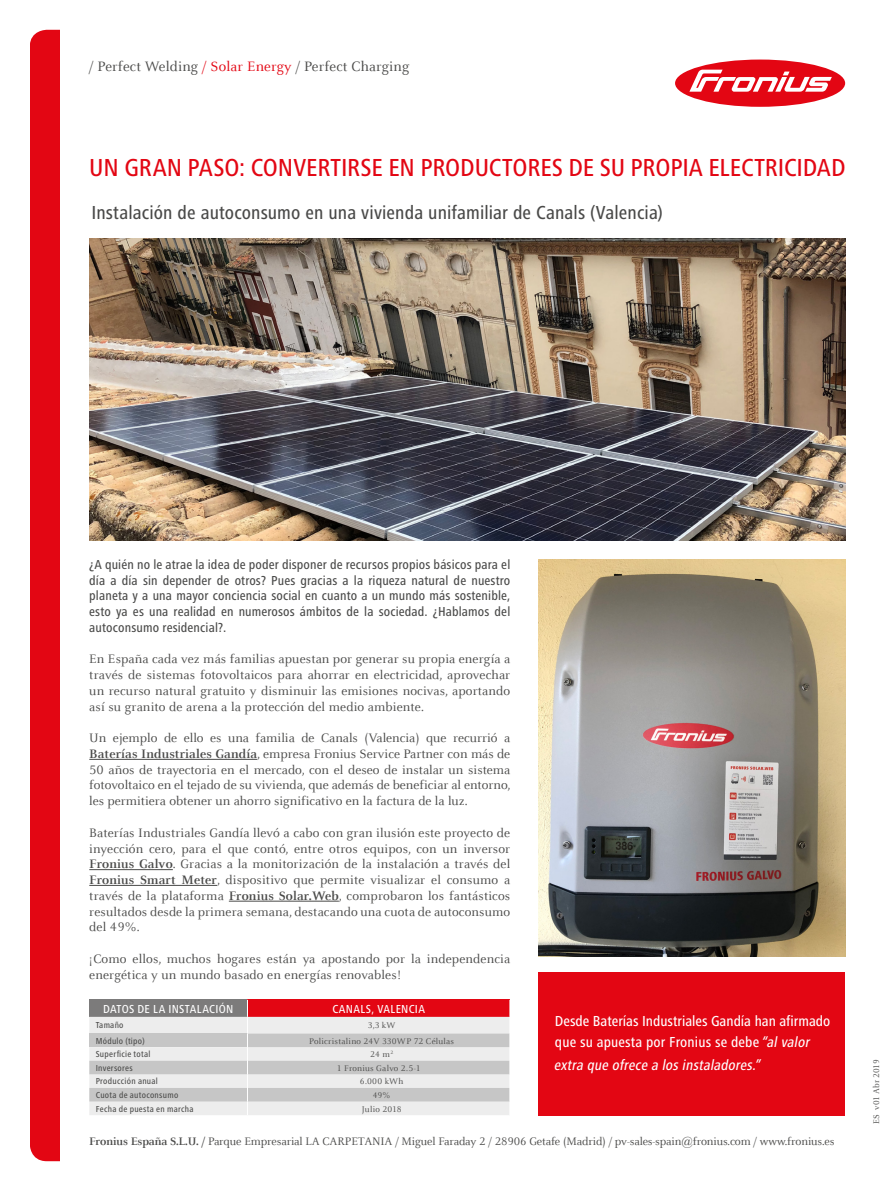
<style>
.page{position:relative;width:893px;height:1191px;background:#fff}
.page>*{position:absolute;margin:0;border:0;box-sizing:border-box;transform-origin:0 0}
.t1{font:500 condensed 25.5px "Frutiger Next LTW1 G";letter-spacing:-.005em;color:#e30613}
.t2{font:500 condensed 19.5px "Frutiger Next LTW1 G";letter-spacing:.005em;color:#4a4a49}
.t3{font:500 condensed 15px/21px "Frutiger Next LTW1 G";color:#fff}
.t4{font:15px "Celeste Offc Pro";letter-spacing:.01em;color:#4a4a49}
.t5{font:italic 500 condensed 15px "Frutiger Next LTW1 G";color:#fff}
.t6{font:13.5px/15.8px "Celeste Offc Pro";letter-spacing:.01em;color:#4a4a49;text-align:justify}
.t7{font:500 condensed 13.5px/15.8px "Frutiger Next LTW1 G";letter-spacing:.01em;color:#4a4a49;text-align:justify}
.t8{font:12px "Celeste Offc Pro";letter-spacing:-.01em;color:#4a4a49}
.t9{font:500 condensed 12px "Frutiger Next LTW1 G";letter-spacing:.025em;color:#fff}
.t10{font:500 condensed 9px "Frutiger Next LTW1 G";letter-spacing:.03em;color:#4a4a49}
.t11{font:9px "Celeste Offc Pro";letter-spacing:.02em;color:#4a4a49}
.t12{font:9px "Celeste Offc Pro";color:#4a4a49}
.s1{color:#e30613}
.s2{font-weight:700}
.s3{font-style:italic}
</style>
<div class="page">
<div style="left:675px;top:60px;width:170px;height:47px;background:#e30613;border-radius:50%"></div>
<svg style="left:689px;top:70px;width:143px;height:22px"></svg>
<div style="left:30px;top:30px;width:30px;height:1131px;background:#e30613"></div>
<img style="left:538px;top:559px;width:307px;height:397px">
<img style="left:89px;top:238px;width:756px;height:302px">
<hr style="left:89px;top:759px;width:168px;height:1px;background:#4a4a49">
<hr style="left:89px;top:869px;width:84px;height:1px;background:#4a4a49">
<hr style="left:89px;top:885px;width:128px;height:1px;background:#4a4a49">
<hr style="left:229px;top:901px;width:110px;height:1px;background:#4a4a49">
<svg style="left:89px;top:999px;width:421px;height:116px;background:#d7c2c3"></svg>
<div style="left:539px;top:972px;width:306px;height:143px;background:#e30613"></div>
<p class="t4" style="left:89px;top:57px;width:322px">/ Perfect Welding <span class="s1">/ Solar Energy</span> / Perfect Charging</p>
<h1 class="t1" style="left:89px;top:153px;width:758px">UN GRAN PASO: CONVERTIRSE EN PRODUCTORES DE SU PROPIA ELECTRICIDAD</h1>
<h2 class="t2" style="left:91px;top:202px;width:573px">Instalación de autoconsumo en una vivienda unifamiliar de Canals (Valencia)</h2>
<p class="t7" style="left:89px;top:556px;width:423px">¿A quién no le atrae la idea de poder disponer de recursos propios básicos para el día a día sin depender de otros? Pues gracias a la riqueza natural de nuestro planeta y a una mayor conciencia social en cuanto a un mundo más sostenible, esto ya es una realidad en numerosos ámbitos de la sociedad. ¿Hablamos del autoconsumo residencial?.</p>
<p class="t6" style="left:89px;top:651px;width:422px">En España cada vez más familias apuestan por generar su propia energía a través de sistemas fotovoltaicos para ahorrar en electricidad, aprovechar un recurso natural gratuito y disminuir las emisiones nocivas, aportando así su granito de arena a la protección del medio ambiente.</p>
<p class="t6" style="left:89px;top:730px;width:423px">Un ejemplo de ello es una familia de Canals (Valencia) que recurrió a <span class="s2">Baterías Industriales Gandía</span>, empresa Fronius Service Partner con más de 50 años de trayectoria en el mercado, con el deseo de instalar un sistema fotovoltaico en el tejado de su vivienda, que además de beneficiar al entorno, les permitiera obtener un ahorro significativo en la factura de la luz.</p>
<p class="t6" style="left:89px;top:824px;width:422px">Baterías Industriales Gandía llevó a cabo con gran ilusión este proyecto de inyección cero, para el que contó, entre otros equipos, con un inversor <span class="s2">Fronius Galvo</span>. Gracias a la monitorización de la instalación a través del <span class="s2">Fronius Smart Meter</span>, dispositivo que permite visualizar el consumo a través de la plataforma <span class="s2">Fronius Solar.Web</span>, comprobaron los fantásticos resultados desde la primera semana, destacando una cuota de autoconsumo del 49%.</p>
<p class="t6" style="left:89px;top:950px;width:422px">¡Como ellos, muchos hogares están ya apostando por la independencia energética y un mundo basado en energías renovables!</p>
<p class="t9" style="left:103px;top:1001px;width:132px">DATOS DE LA INSTALACIÓN</p>
<p class="t9" style="left:332px;top:1001px;width:94px">CANALS, VALENCIA</p>
<p class="t10" style="left:96px;top:1020px;width:29px">Tamaño</p>
<p class="t11" style="left:368px;top:1020px;width:29px">3,3 kW</p>
<p class="t10" style="left:96px;top:1035px;width:51px">Módulo (tipo)</p>
<p class="t11" style="left:309px;top:1035px;width:147px">Policristalino 24V 330WP 72 Células</p>
<p class="t10" style="left:96px;top:1049px;width:56px">Superficie total</p>
<p class="t11" style="left:370px;top:1048px;width:24px">24 m<sup>2</sup></p>
<p class="t10" style="left:96px;top:1062px;width:39px">Inversores</p>
<p class="t11" style="left:337px;top:1062px;width:85px">1 Fronius Galvo 2.5-1</p>
<p class="t10" style="left:96px;top:1076px;width:64px">Producción anual</p>
<p class="t11" style="left:360px;top:1076px;width:45px">6.000 kWh</p>
<p class="t10" style="left:96px;top:1089px;width:84px">Cuota de autoconsumo</p>
<p class="t11" style="left:373px;top:1089px;width:19px">49%</p>
<p class="t10" style="left:96px;top:1103px;width:99px">Fecha de puesta en marcha</p>
<p class="t11" style="left:362px;top:1103px;width:41px">Julio 2018</p>
<p class="t3" style="left:555px;top:1010px;width:277px">Desde Baterías Industriales Gandía han afirmado que su apuesta por Fronius se debe <span class="s3">“alvalor</span></p>
<p class="t5" style="left:554px;top:1056px;width:211px">extra que ofrece a los instaladores.”</p>
<p class="t8" style="left:89px;top:1133px;width:747px"><span class="s2">Fronius España S.L.U. /</span> Parque Empresarial LA CARPETANIA / Miguel Faraday 2 / 28906 Getafe (Madrid) / pv-sales-spain@fronius.com / www.fronius.es</p>
<p class="t12" style="left:871px;top:1123px;width:65px;rotate:-90deg">ES v01 Abr 2019</p>
</div>
